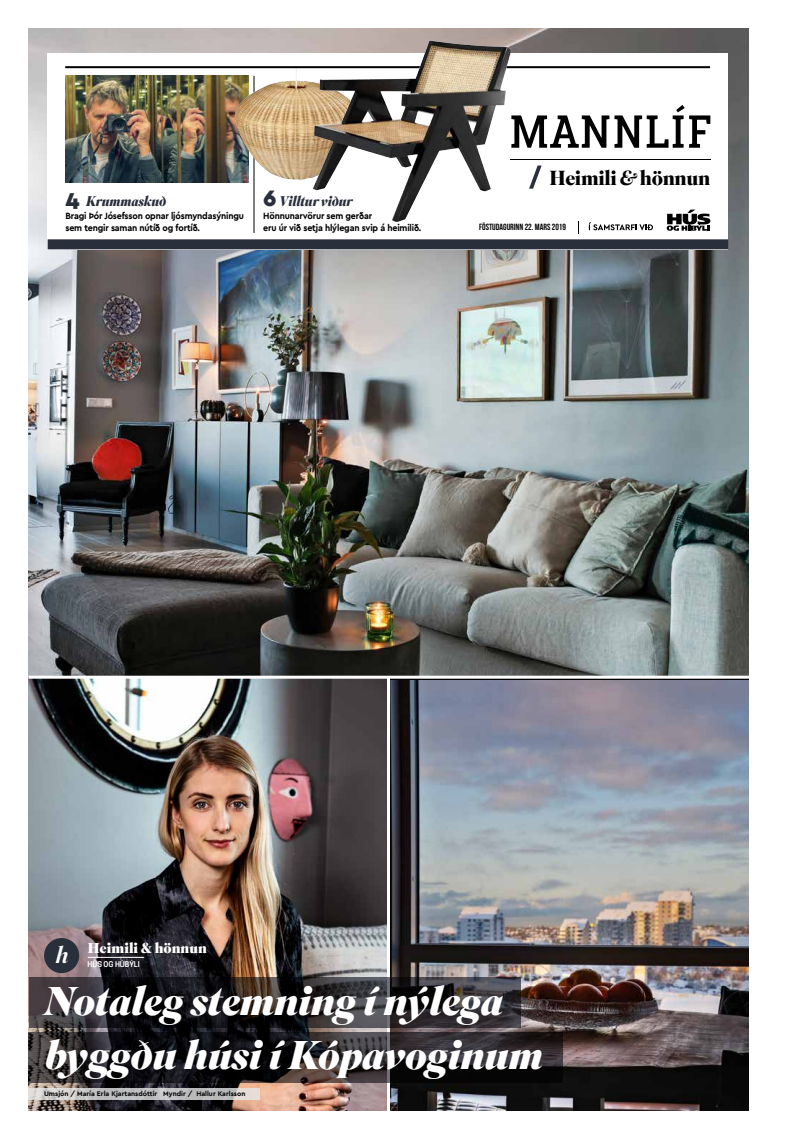
<style>
.page{position:relative;width:794px;height:1134px;background:#fff}
.page>*{position:absolute;margin:0;border:0;box-sizing:border-box;transform-origin:0 0}
.t1{font:italic 900 40px/53.7px "Superior Title";letter-spacing:-.01em;color:#fff}
.t2{font:italic 500 23.4px "Superior Title";color:#fff}
.t3{font:700 20.3px "Superior Title";letter-spacing:-.02em;color:#000}
.t4{font:900 14.3px "Superior Title";color:#fff}
.t5{font:italic 900 14px "Superior Title";letter-spacing:-.01em;color:#2a2f3c;scale:.91 1}
.t6{font:700 9.5px/12.1px "Cera";letter-spacing:-.02em;color:#000;scale:.94 1}
.t7{font:9px "Bebas Neue";color:#000}
.t8{font:600 7.5px "Cooper Hewitt";color:#fff}
.t9{font:700 7px "Cera";color:#000}
.s1{font-family:"Cera";font-style:normal;font-size:23.5px}
.s2{font-style:italic}
</style>
<div class="page">
<img style="left:28px;top:28px;width:720px;height:648px">
<img style="left:28px;top:679px;width:359px;height:432px">
<img style="left:390px;top:680px;width:358px;height:431px">
<svg style="left:48px;top:53px;width:680px;height:186px"></svg>
<svg style="left:511px;top:105px;width:199px;height:43px"></svg>
<svg style="left:529px;top:166px;width:12px;height:23px"></svg>
<hr style="left:510px;top:159px;width:200px;height:1px;background:#000">
<svg style="left:578px;top:221px;width:1px;height:13px"></svg>
<svg style="left:589px;top:222px;width:64px;height:8px"></svg>
<svg style="left:666px;top:210px;width:44px;height:21px"></svg>
<hr style="left:253px;top:76px;width:1px;height:157px;background:#000">
<img style="left:66px;top:76px;width:182px;height:107px">
<svg style="left:28px;top:1088px;width:232px;height:11px;background:#c7c6c6"></svg>
<svg style="left:29px;top:977px;width:491px;height:50px;background:#282629"></svg>
<svg style="left:29px;top:1032px;width:534px;height:50px;background:#211e21"></svg>
<hr style="left:88px;top:957px;width:56px;height:1px;background:#fff">
<div style="left:44px;top:938px;width:35px;height:35px;background:#2a2f3c;border-radius:50%"></div>
<div style="left:48px;top:239px;width:680px;height:10px;background:#2a2f3c"></div>
<img style="left:262px;top:68px;width:34px;height:20px">
<hr style="left:65px;top:66px;width:645px;height:2px;background:#000">
<img style="left:416px;top:41px;width:13px;height:37px">
<h3 class="t5" style="left:65px;top:193px;width:112px"><span class="s1">4</span> Krummaskuð</h3>
<p class="t6" style="left:65px;top:209px;width:191px">Bragi Þór Jósefsson opnar ljósmyndasýningu sem tengir saman nútíð og fortíð.</p>
<h3 class="t5" style="left:263px;top:193px;width:100px"><span class="s1">6</span> Villtur viður</h3>
<p class="t6" style="left:263px;top:209px;width:170px">Hönnunarvörur sem gerðar<br>eru úr við setja hlýlegan svip á heimilið.</p>
<h3 class="t3" style="left:549px;top:165px;width:162px">Heimili <span class="s2">&amp;</span> hönnun</h3>
<p class="t7" style="left:479px;top:222px;width:88px">FÖSTUDAGURINN 22. MARS 2019</p>
<h2 class="t2" style="left:56px;top:941px;width:15px">h</h2>
<h3 class="t4" style="left:88px;top:939px;width:121px">Heimili &amp; hönnun</h3>
<p class="t8" style="left:88px;top:959px;width:54px">HÚS OG HÚBÝLI</p>
<h1 class="t1" style="left:44px;top:974px;width:500px">Notaleg stemning í nýlega byggðu húsi í Kópavoginum</h1>
<p class="t9" style="left:44px;top:1089px;width:203px">Umsjón / María Erla Kjartansdóttir Myndir / Hallur Karlsson</p>
</div>
